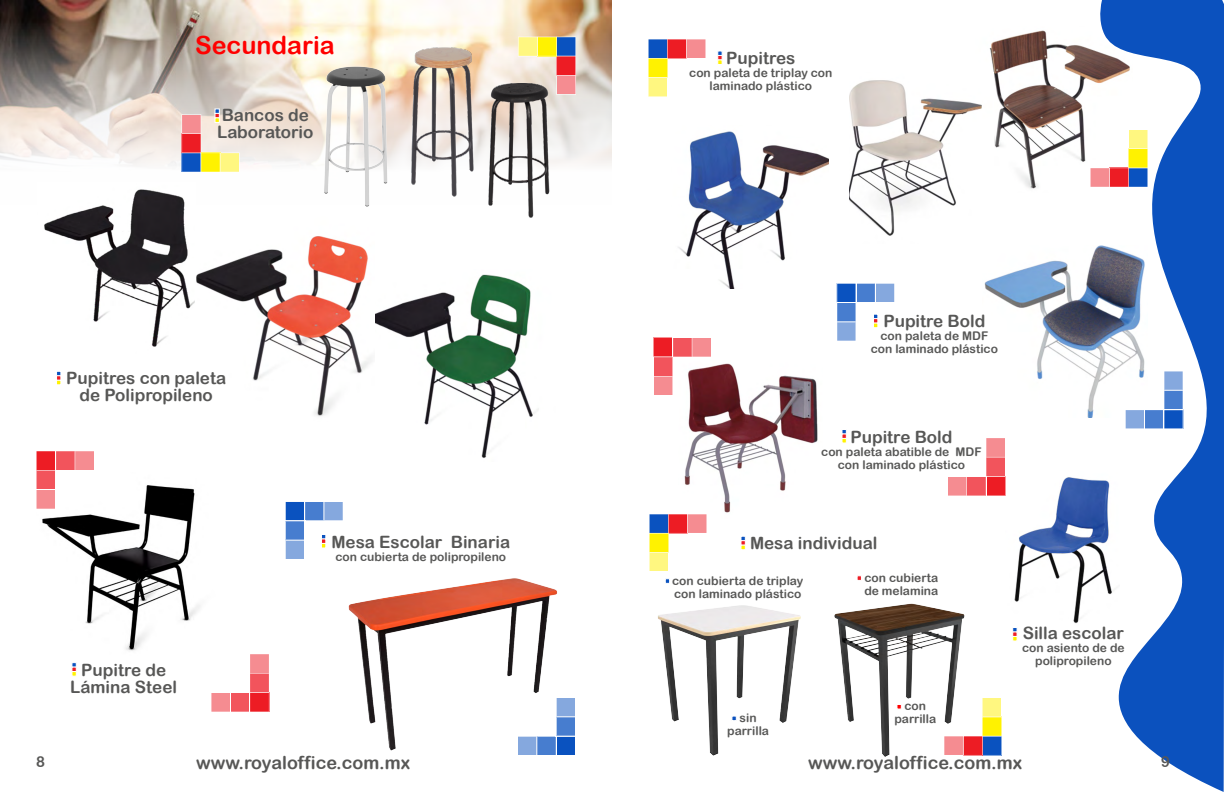
<style>
.page{position:relative;width:1224px;height:792px;background:#fff}
.page>*{position:absolute;margin:0;border:0;box-sizing:border-box;transform-origin:0 0}
.t1{font:25px "Arial Rounded MT Bold";color:#f00}
.t2{font:18px "Arial Rounded MT Bold";color:#575756}
.t3{font:17px/17px "Arial Rounded MT Bold";color:#575756;text-align:center}
.t4{font:15px "Arial Rounded MT Bold";color:#575756}
.t5{font:12px/13px "Arial Rounded MT Bold";color:#575756;text-align:center}
</style>
<div class="page">
<img style="left:0;top:1px;width:612px;height:171px">
<img style="left:989px;top:30px;width:110px;height:159px">
<img style="left:44px;top:189px;width:151px;height:158px">
<img style="left:984px;top:246px;width:115px;height:172px">
<img style="left:684px;top:363px;width:134px;height:150px">
<img style="left:678px;top:131px;width:151px;height:158px">
<img style="left:849px;top:73px;width:145px;height:163px">
<img style="left:375px;top:274px;width:164px;height:184px">
<img style="left:196px;top:236px;width:176px;height:181px">
<img style="left:1012px;top:477px;width:87px;height:152px">
<img style="left:42px;top:485px;width:158px;height:179px">
<img style="left:834px;top:603px;width:135px;height:154px">
<img style="left:348px;top:578px;width:209px;height:173px">
<img style="left:658px;top:605px;width:143px;height:151px">
<img style="left:406px;top:42px;width:76px;height:155px">
<img style="left:482px;top:83px;width:75px;height:135px">
<img style="left:322px;top:66px;width:67px;height:141px">
<svg style="left:718px;top:51px;width:4px;height:13px"></svg>
<svg style="left:842px;top:430px;width:4px;height:13px"></svg>
<svg style="left:741px;top:536px;width:4px;height:14px"></svg>
<svg style="left:1013px;top:627px;width:4px;height:14px"></svg>
<svg style="left:72px;top:663px;width:4px;height:13px"></svg>
<svg style="left:57px;top:371px;width:4px;height:14px"></svg>
<svg style="left:665px;top:579px;width:5px;height:4px"></svg>
<svg style="left:857px;top:576px;width:4px;height:4px"></svg>
<svg style="left:732px;top:716px;width:4px;height:5px"></svg>
<svg style="left:897px;top:704px;width:4px;height:5px"></svg>
<svg style="left:1099px;top:0;width:125px;height:792px"></svg>
<svg style="left:182px;top:109px;width:58px;height:63px;background:#dcbea2"></svg>
<svg style="left:518px;top:37px;width:58px;height:58px;background:#caab8e"></svg>
<svg style="left:648px;top:39px;width:58px;height:58px"></svg>
<svg style="left:649px;top:514px;width:58px;height:57px"></svg>
<svg style="left:944px;top:697px;width:58px;height:58px"></svg>
<svg style="left:1090px;top:129px;width:58px;height:58px"></svg>
<svg style="left:36px;top:451px;width:59px;height:58px"></svg>
<svg style="left:211px;top:654px;width:58px;height:58px"></svg>
<svg style="left:948px;top:438px;width:58px;height:58px"></svg>
<svg style="left:653px;top:337px;width:59px;height:59px"></svg>
<svg style="left:285px;top:502px;width:58px;height:57px"></svg>
<svg style="left:517px;top:697px;width:58px;height:58px"></svg>
<svg style="left:1125px;top:370px;width:59px;height:59px"></svg>
<svg style="left:836px;top:283px;width:59px;height:58px"></svg>
<h1 class="t1" style="left:195px;top:31px;width:141px">Secundaria</h1>
<h3 class="t3" style="left:217px;top:107px;width:98px;text-align:left">Bancos de<br>Laboratorio</h3>
<h3 class="t3" style="left:66px;top:369px;width:161px">Pupitres con paleta de Polipropileno</h3>
<h3 class="t3" style="left:70px;top:661px;width:108px">Pupitre de<br>Lámina Steel</h3>
<h3 class="t3" style="left:331px;top:533px;width:180px">Mesa Escolar Binaria</h3>
<p class="t5" style="left:335px;top:550px;width:172px">con cubierta de polipropileno</p>
<h3 class="t3" style="left:726px;top:49px;width:71px">Pupitres</h3>
<p class="t5" style="left:689px;top:66px;width:145px">con paleta de triplay con laminado plástico</p>
<h3 class="t3" style="left:883px;top:312px;width:103px">Pupitre Bold</h3>
<p class="t5" style="left:871px;top:329px;width:129px">con paleta de MDF con laminado plástico</p>
<h3 class="t3" style="left:850px;top:428px;width:103px">Pupitre Bold</h3>
<p class="t5" style="left:821px;top:445px;width:162px">con paleta abatible de MDF con laminado plástico</p>
<h3 class="t3" style="left:750px;top:534px;width:129px">Mesa individual</h3>
<p class="t5" style="left:672px;top:574px;width:133px;text-align:left">con cubierta de triplay con laminado plástico</p>
<p class="t5" style="left:864px;top:571px;width:76px;text-align:left">con cubierta de melamina</p>
<p class="t5" style="left:905px;top:699px;width:23px">con</p>
<p class="t5" style="left:740px;top:711px;width:19px">sin</p>
<p class="t5" style="left:894px;top:712px;width:43px">parrilla</p>
<p class="t5" style="left:727px;top:724px;width:43px">parrilla</p>
<h3 class="t3" style="left:1023px;top:624px;width:103px">Silla escolar</h3>
<p class="t5" style="left:1022px;top:641px;width:104px">con asiento de de polipropileno</p>
<p class="t4" style="left:36px;top:753px;width:10px">8</p>
<h2 class="t2" style="left:196px;top:752px;width:216px">www.royaloffice.com.mx</h2>
<h2 class="t2" style="left:808px;top:752px;width:216px">www.royaloffice.com.mx</h2>
<p class="t4" style="left:1161px;top:753px;width:10px">9</p>
</div>
